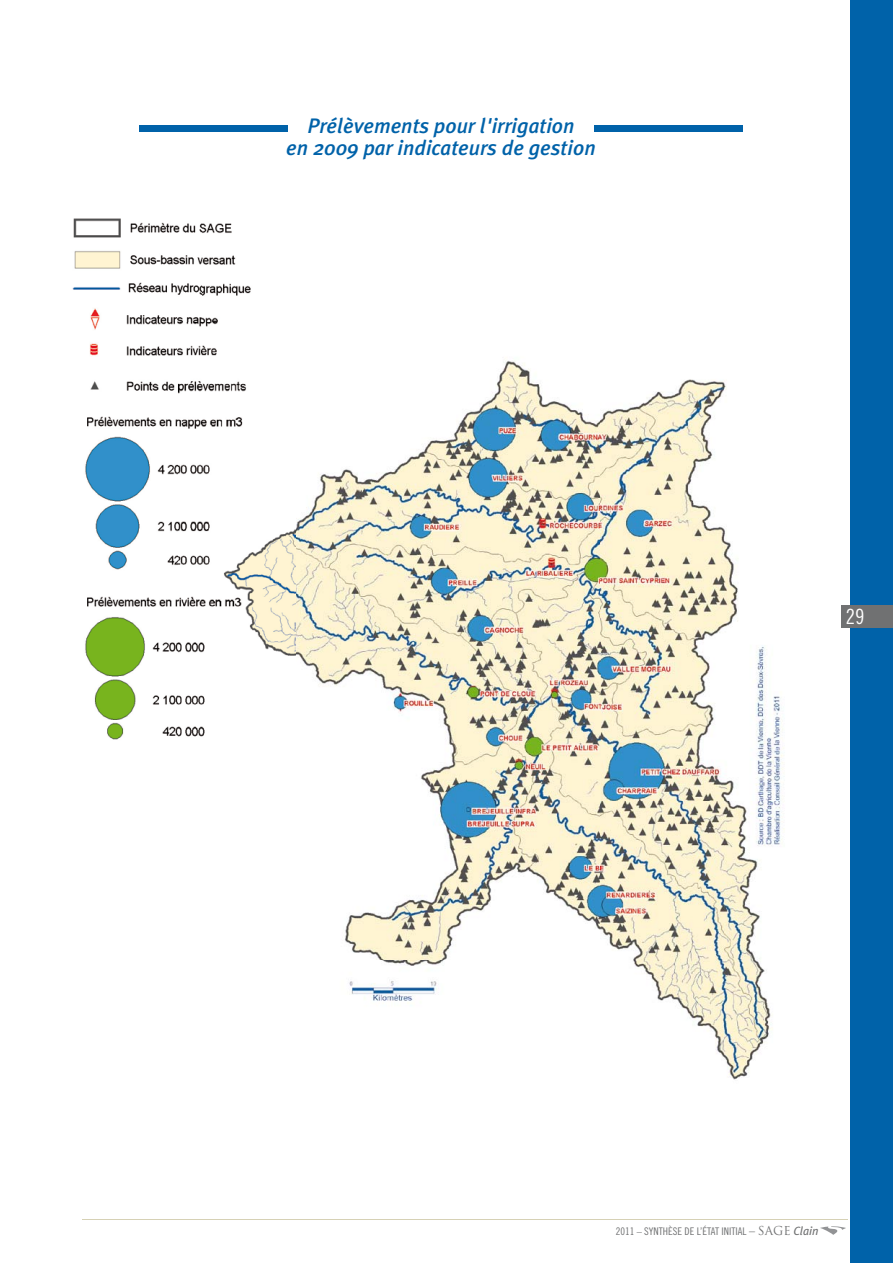
<style>
.page{position:relative;width:893px;height:1263px;background:#fff}
.page>*{position:absolute;margin:0;border:0;box-sizing:border-box;transform-origin:0 0}
.t1{font:italic 500 21px/22.5px "Meta Plus";color:#0062a9;text-align:center}
.t2{font:21px "Trade Gothic Cond Eighteen";color:#fff}
.t3{font:10.5px "Trade Gothic Cond Eighteen";color:#707172}
.s1{font-size:12px}
.s2{font-family:"Trajan Pro";font-size:12px}
.s3{font-family:"Meta Plus";font-style:italic;font-size:12px}
</style>
<div class="page">
<div style="left:140px;top:125px;width:148px;height:6px;background:#0062a9"></div>
<div style="left:594px;top:125px;width:149px;height:6px;background:#0062a9"></div>
<img style="left:296px;top:361px;width:304px;height:281px">
<img style="left:600px;top:379px;width:184px;height:701px">
<img style="left:296px;top:642px;width:305px;height:438px">
<img style="left:72px;top:218px;width:130px;height:522px">
<img style="left:202px;top:223px;width:49px;height:100px">
<img style="left:179px;top:323px;width:117px;height:417px">
<div style="left:850px;top:0;width:43px;height:1263px;background:#0062a9"></div>
<div style="left:842px;top:605px;width:51px;height:23px;background:#707172"></div>
<hr style="left:82px;top:1220px;width:765px;height:1px;background:#d6d1b5">
<svg style="left:820px;top:1226px;width:26px;height:9px"></svg>
<p class="t1" style="left:286px;top:114px;width:311px">Prélèvements pour l'irrigation<br>en 2009 par indicateurs de gestion</p>
<p class="t2" style="left:846px;top:604px;width:20px">29</p>
<p class="t3" style="left:616px;top:1225px;width:205px">2011 – SYNTHÈSE DE L’ÉTAT INITIAL <span class="s1">–</span> <span class="s2">SAGE</span> <span class="s3">Clain</span></p>
</div>
